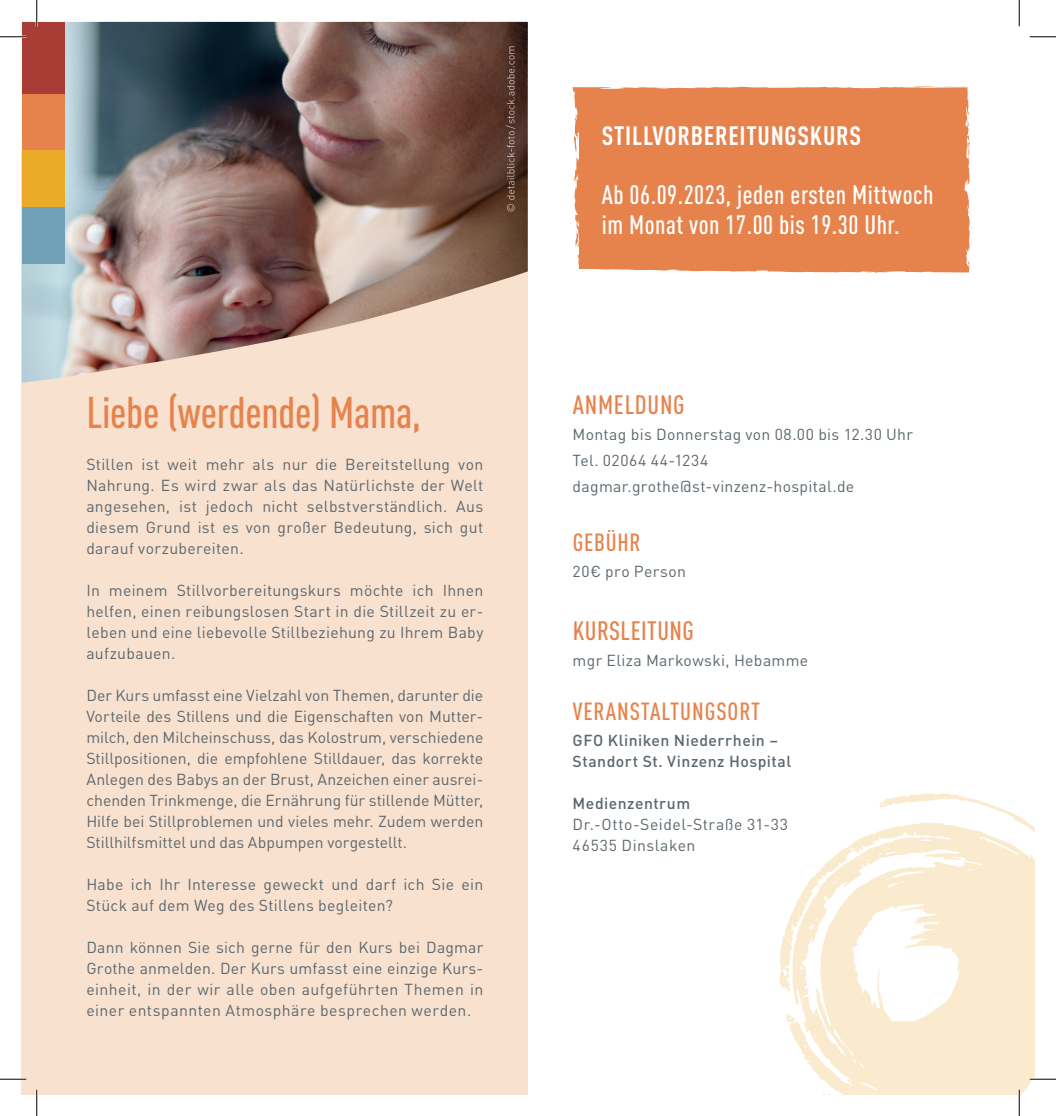
<style>
.page{position:relative;width:1056px;height:1116px;background:#fff}
.page>*{position:absolute;margin:0;border:0;box-sizing:border-box;transform-origin:0 0}
.t1{font:500 condensed 43.75px "DIN Pro";letter-spacing:-.01em;color:#e6834d}
.t2{font:500 condensed 26.25px/29.8px "DIN Pro";letter-spacing:.02em;color:#fff}
.t3{font:700 condensed 26.25px "DIN Pro";letter-spacing:.03em;color:#fff}
.t4{font:500 condensed 26.25px "DIN Pro";letter-spacing:.025em;color:#e6834d}
.t5{font:500 condensed 24.5px "DIN Pro";letter-spacing:.04em;color:#e6834d}
.t6{font:15.75px/21px "DIN Pro";letter-spacing:.02em;color:#5b676d;text-align:justify}
.t7{font:500 15.75px/21px "DIN Pro";letter-spacing:.03em;color:#5b676d}
</style>
<div class="page">
<svg style="left:779px;top:793px;width:255px;height:300px;fill:#faebce"></svg>
<div style="left:22px;top:150px;width:506px;height:943px;background:#f9e1d0"></div>
<img style="left:22px;top:22px;width:506px;height:361px">
<img style="left:506px;top:46px;width:9px;height:165px">
<div style="left:22px;top:207px;width:43px;height:56px;background:#71a1b6"></div>
<div style="left:22px;top:150px;width:43px;height:57px;background:#eba928"></div>
<div style="left:22px;top:93px;width:43px;height:57px;background:#e6834d"></div>
<div style="left:22px;top:22px;width:43px;height:71px;background:#a93d36"></div>
<div style="left:572px;top:86px;width:398px;height:186px;background:#e6834d"></div>
<svg style="left:576px;top:241px;width:7px;height:5px"></svg>
<hr style="left:0;top:36px;width:26px;height:2px;background:#fff">
<hr style="left:0;top:1077px;width:26px;height:3px;background:#fff">
<hr style="left:1029px;top:1077px;width:27px;height:3px;background:#fff">
<hr style="left:36px;top:0;width:2px;height:26px;background:#fff">
<hr style="left:36px;top:1089px;width:2px;height:26px;background:#fff">
<hr style="left:1018px;top:1089px;width:2px;height:26px;background:#fff">
<svg style="left:0;top:36px;width:26px;height:1px"></svg>
<svg style="left:1029px;top:36px;width:27px;height:1px"></svg>
<svg style="left:0;top:1078px;width:26px;height:1px"></svg>
<svg style="left:1029px;top:1078px;width:27px;height:1px"></svg>
<svg style="left:36px;top:0;width:1px;height:26px"></svg>
<svg style="left:36px;top:1089px;width:1px;height:26px"></svg>
<svg style="left:1019px;top:0;width:1px;height:26px"></svg>
<svg style="left:1019px;top:1089px;width:1px;height:26px"></svg>
<h1 class="t1" style="left:86px;top:381px;width:336px">Liebe (werdende) Mama,</h1>
<p class="t6" style="left:86px;top:452px;width:398px">Stillen ist weit mehr als nur die Bereitstellung von Nahrung. Es wird zwar als das Natürlichste der Welt angesehen, ist jedoch nicht selbstverständlich. Aus diesem Grund ist es von großer Bedeutung, sich gut darauf vorzubereiten.</p>
<p class="t6" style="left:86px;top:578px;width:398px">In meinem Stillvorbereitungskurs möchte ich Ihnen helfen, einen reibungslosen Start in die Stillzeit zu er&shy;leben und eine liebevolle Stillbeziehung zu Ihrem Baby aufzubauen.</p>
<p class="t6" style="left:86px;top:683px;width:398px">Der Kurs umfasst eine Vielzahl von Themen, darunter die Vorteile des Stillens und die Eigenschaften von Mutter&shy;milch, den Milcheinschuss, das Kolostrum, verschiedene Stillpositionen, die empfohlene Stilldauer, das korrekte Anlegen des Babys an der Brust, Anzeichen einer ausrei&shy;chenden Trinkmenge, die Ernährung für stillende Mütter, Hilfe bei Stillproblemen und vieles mehr. Zudem werden Stillhilfsmittel und das Abpumpen vorgestellt.</p>
<p class="t6" style="left:86px;top:872px;width:398px">Habe ich Ihr Interesse geweckt und darf ich Sie ein<br>Stück auf dem Weg des Stillens begleiten?</p>
<p class="t6" style="left:86px;top:935px;width:398px">Dann können Sie sich gerne für den Kurs bei Dagmar Grothe anmelden. Der Kurs umfasst eine einzige Kurs&shy;einheit, in der wir alle oben aufgeführten Themen in einer entspannten Atmosphäre besprechen werden.</p>
<h2 class="t3" style="left:602px;top:116px;width:261px">STILLVORBEREITUNGSKURS</h2>
<h2 class="t2" style="left:602px;top:178px;width:333px">Ab 06.09.2023, jeden ersten Mittwoch im Monat von 17.00 bis 19.30 Uhr.</h2>
<h2 class="t4" style="left:573px;top:386px;width:113px">ANMELDUNG</h2>
<p class="t6" style="left:572px;top:420px;width:342px;line-height:25.9px;text-align:left">Montag bis Donnerstag von 08.00 bis 12.30 Uhr<br>Tel. 02064 44-1234 dagmar.grothe@st-vinzenz-hospital.de</p>
<h3 class="t5" style="left:573px;top:525px;width:69px">GEBÜHR</h3>
<p class="t6" style="left:572px;top:560px;width:115px">20€ pro Person</p>
<h2 class="t4" style="left:573px;top:611px;width:123px">KURSLEITUNG</h2>
<p class="t6" style="left:572px;top:648px;width:237px">mgr Eliza Markowski, Hebamme</p>
<h3 class="t5" style="left:573px;top:693px;width:189px">VERANSTALTUNGSORT</h3>
<p class="t7" style="left:572px;top:728px;width:220px">GFO Kliniken Niederrhein –<br>Standort St. Vinzenz Hospital</p>
<p class="t7" style="left:572px;top:791px;width:119px">Medienzentrum</p>
<p class="t6" style="left:572px;top:812px;width:217px">Dr.-Otto-Seidel-Straße 31-33<br>46535 Dinslaken</p>
</div>
